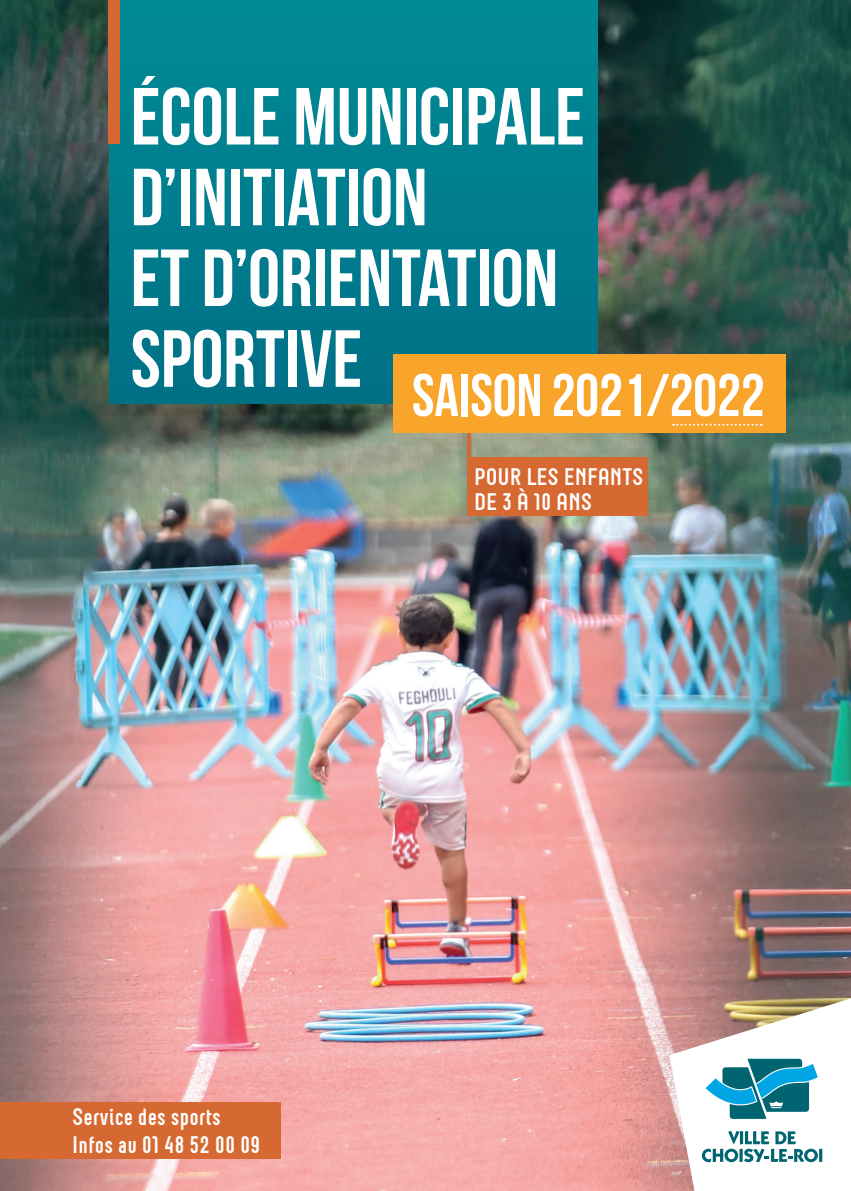
<style>
.page{position:relative;width:851px;height:1191px;background:#fff}
.page>*{position:absolute;margin:0;border:0;box-sizing:border-box;transform-origin:0 0}
.t1{font:80.8px/80.8px "Bebas Neue";color:#fff}
.t2{font:60px "Bebas Neue";color:#fff}
.t3{font:700 24px/24.8px "Neubau";color:#fff}
</style>
<div class="page">
<img style="left:0;top:0;width:850px;height:1191px">
<svg style="left:669px;top:998px;width:181px;height:193px"></svg>
<hr style="left:819px;top:1148px;width:3px;height:14px;background:#006571">
<div style="left:0;top:1102px;width:281px;height:57px;background:#d66931"></div>
<hr style="left:467px;top:326px;width:3px;height:190px;background:#d66931">
<div style="left:468px;top:458px;width:180px;height:58px;background:#d66931"></div>
<div style="left:110px;top:0;width:487px;height:403px;background:#007e8f"></div>
<div style="left:393px;top:354px;width:392px;height:78px;background:#f9a42a"></div>
<svg style="left:673px;top:424px;width:88px;height:2px"></svg>
<div style="left:108px;top:0;width:11px;height:143px;background:#d66931"></div>
<h1 class="t1" style="left:131px;top:75px;width:455px">ÉCOLE MUNICIPALE<br>D’INITIATION<br>eT D’ORIENTATION</h1>
<h2 class="t2" style="left:131px;top:362px;width:635px"><sup>SPORTIVE</sup> SAISON 2021/2022</h2>
<p class="t3" style="left:474px;top:463px;width:171px">POUR LES ENFANTS<br>DE 3 À 10 ANS</p>
<p class="t3" style="left:72px;top:1101px;width:190px;line-height:28.8px">Service des sports<br>Infos au 01 48 52 00 09</p>
</div>
